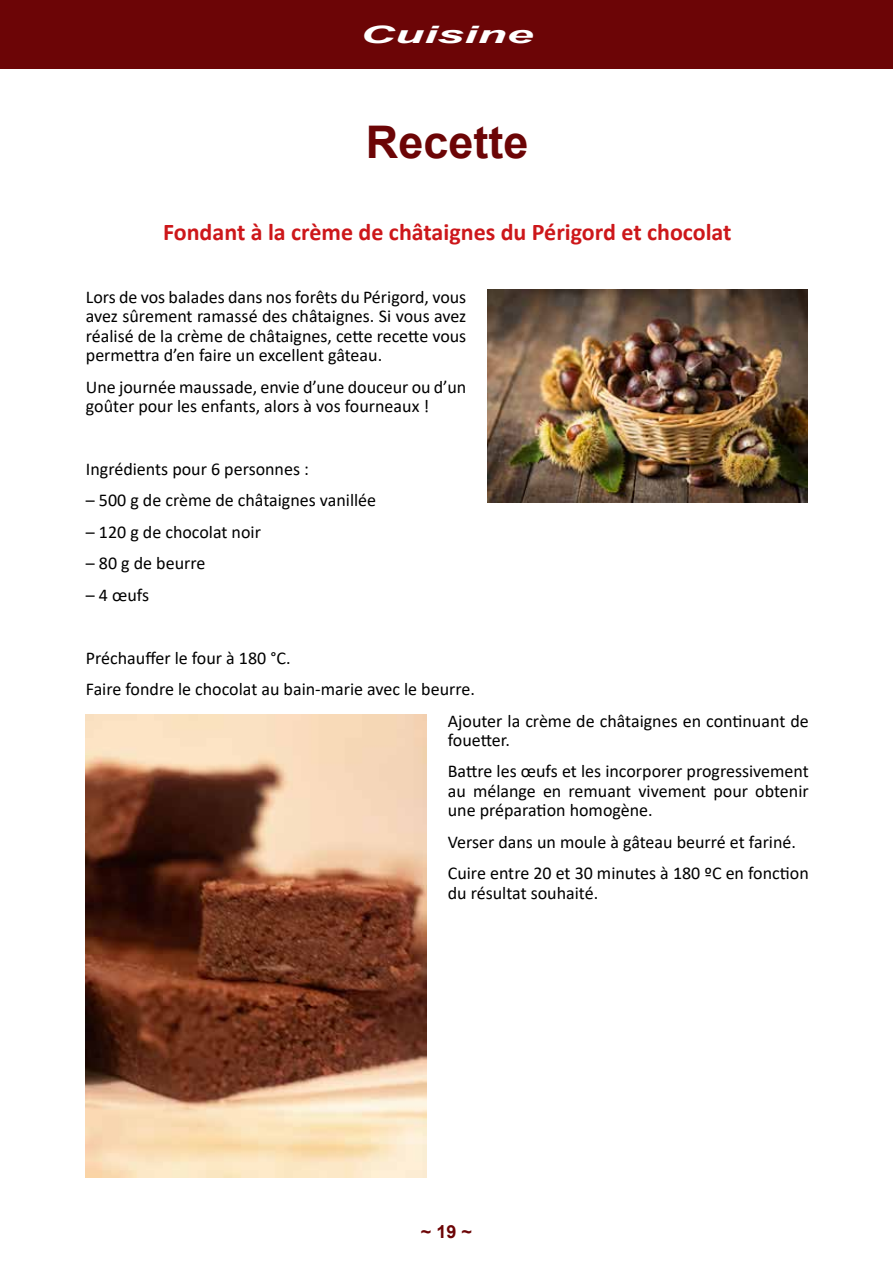
<style>
.page{position:relative;width:893px;height:1263px;background:#fff}
.page>*{position:absolute;margin:0;border:0;box-sizing:border-box;transform-origin:0 0}
.t1{font:700 45px "Arial";color:#6c0506}
.t2{font:700 24px "Calibri";color:#cd171a}
.t3{font:italic 700 24px "Arial";color:#fff;scale:2 1}
.t4{font:18px/19.4px "Calibri";color:#000}
.t5{font:700 18px "Arial";color:#6c0506}
</style>
<div class="page">
<div style="left:0;top:0;width:893px;height:68px;background:#6c0506"></div>
<img style="left:86px;top:714px;width:341px;height:464px">
<img style="left:488px;top:289px;width:320px;height:214px">
<h2 class="t3" style="left:360px;top:18px;width:88px">Cuisine</h2>
<h1 class="t1" style="left:366px;top:111px;width:164px">Recette</h1>
<h2 class="t2" style="left:163px;top:215px;width:570px">Fondant à la crème de châtaignes du Périgord et chocolat</h2>
<p class="t4" style="left:86px;top:287px;width:382px;text-align:justify">Lors de vos balades dans nos forêts du Périgord, vous avez sûrement ramassé des châtaignes. Si vous avez réalisé de la crème de châtaignes, cette recette vous permettra d’en faire un excellent gâteau.</p>
<p class="t4" style="left:86px;top:377px;width:382px">Une journée maussade, envie d’une douceur ou d’un goûter pour les enfants, alors à vos fourneaux !</p>
<p class="t4" style="left:86px;top:459px;width:225px">Ingrédients pour 6 personnes :</p>
<p class="t4" style="left:86px;top:490px;width:292px">– 500 g de crème de châtaignes vanillée</p>
<p class="t4" style="left:86px;top:522px;width:177px">– 120 g de chocolat noir</p>
<p class="t4" style="left:86px;top:553px;width:121px">– 80 g de beurre</p>
<p class="t4" style="left:86px;top:585px;width:65px">– 4 œufs</p>
<p class="t4" style="left:86px;top:647px;width:206px">Préchauffer le four à 180 °C.</p>
<p class="t4" style="left:86px;top:679px;width:391px">Faire fondre le chocolat au bain-marie avec le beurre.</p>
<p class="t4" style="left:448px;top:710px;width:362px">Ajouter la crème de châtaignes en continuant de</p>
<p class="t4" style="left:448px;top:724px;width:362px;line-height:31.5px">fouetter.<br>Battre les œufs et les incorporer progressivement</p>
<p class="t4" style="left:448px;top:781px;width:362px">au mélange en remuant vivement pour obtenir une préparation homogène.</p>
<p class="t4" style="left:448px;top:825px;width:362px;line-height:31.5px">Verser dans un moule à gâteau beurré et fariné.<br>Cuire entre 20 et 30 minutes à 180 ºC en fonction</p>
<p class="t4" style="left:448px;top:882px;width:152px">du résultat souhaité.</p>
<p class="t5" style="left:421px;top:1218px;width:53px">~ 19 ~</p>
</div>
